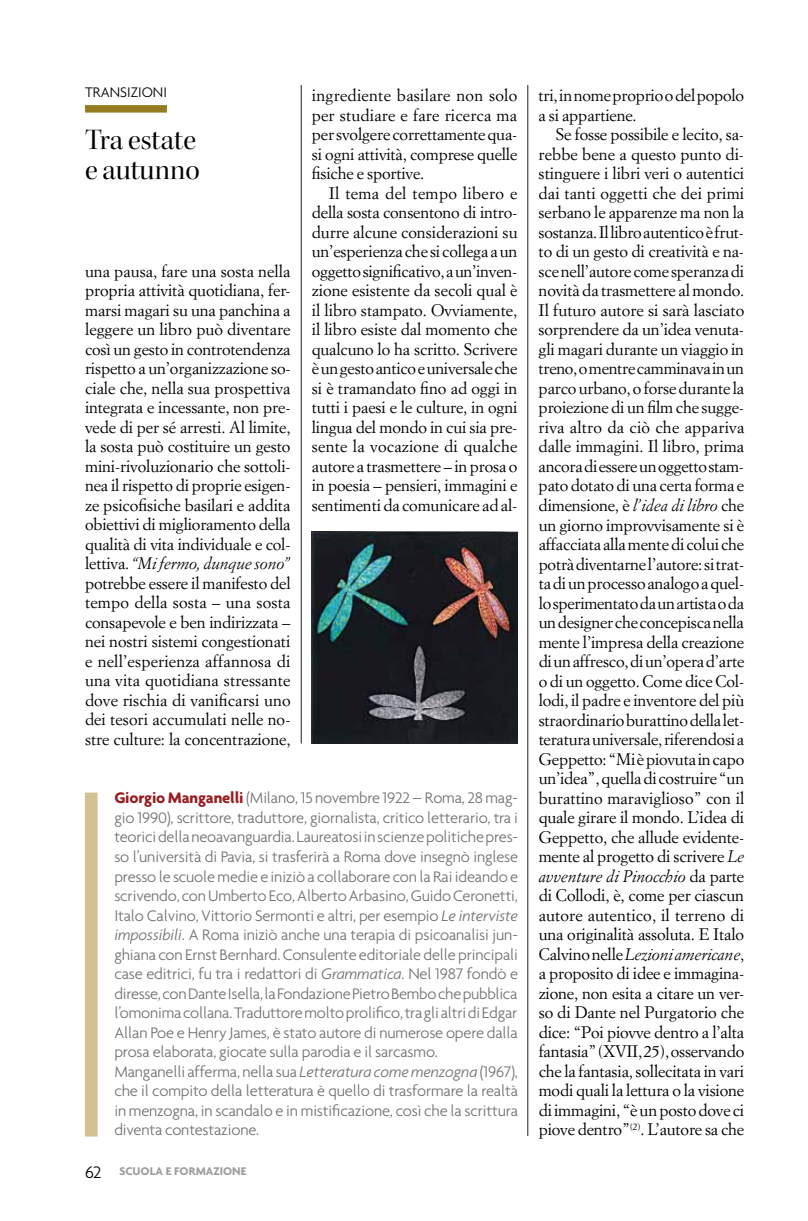
<style>
.page{position:relative;width:808px;height:1221px;background:#fff}
.page>*{position:absolute;margin:0;border:0;box-sizing:border-box;transform-origin:0 0}
.t1{font:30px/30px "Kepler Std Disp";color:#000}
.t2{font:16.5px/19.5px "Simoncini Garamond";letter-spacing:-.01em;color:#000;text-align:justify}
.t3{font:300 16.5px/19.5px "Agenda";letter-spacing:-.01em;color:#707172}
.t4{font:300 15px "Agenda";color:#000}
.t5{font:700 12px "Agenda";color:#9c9e9f}
.s1{font-style:italic}
.s2{font-weight:700;color:#981c21}
.s3{font-weight:300;font-size:18px;color:#000}
</style>
<div class="page">
<hr style="left:301px;top:85px;width:1px;height:658px;background:#000">
<hr style="left:527px;top:85px;width:1px;height:1050px;background:#000">
<div style="left:85px;top:105px;width:82px;height:8px;background:#967c21"></div>
<div style="left:85px;top:792px;width:13px;height:344px;background:#d1c195"></div>
<img style="left:312px;top:531px;width:205px;height:212px">
<p class="t4" style="left:85px;top:83px;width:9px">transi</p>
<p class="t4" style="left:131px;top:83px;width:30px">zioni</p>
<h1 class="t1" style="left:85px;top:125px;width:116px">Tra estate e autunno</h1>
<p class="t2" style="left:85px;top:261px;width:207px">una pausa, fare una sosta nella propria attività quotidiana, fer&shy;marsi magari su una panchina a leggere un libro può diventare così un gesto in controtendenza rispetto a un’organizzazione so&shy;ciale che, nella sua prospettiva integrata e incessante, non pre&shy;vede di per sé arresti. Al limite, la sosta può costituire un gesto mini-rivoluzionario che sottoli&shy;nea il rispetto di proprie esigen&shy;ze psicofisiche basilari e addita obiettivi di miglioramento della qualità di vita individuale e col&shy;lettiva. <span class="s1">“Mi fermo, dunque sono” </span>potrebbe essere il manifesto del tempo della sosta – una sosta consapevole e ben indirizzata – nei nostri sistemi congestionati e nell’esperienza affannosa di una vita quotidiana stressante dove rischia di vanificarsi uno dei tesori accumulati nelle no&shy;stre culture: la concentrazione,</p>
<p class="t2" style="left:312px;top:85px;width:207px">ingrediente basilare non solo per studiare e fare ricerca ma per svolgere correttamente qua&shy;si ogni attività, comprese quelle fisiche e sportive.</p>
<p class="t2" style="left:312px;top:183px;width:207px;text-indent:17px">Il tema del tempo libero e della sosta consentono di intro&shy;durre alcune considerazioni su un’esperienza che si collega a un oggetto significativo, a un’inven&shy;zione esistente da secoli qual è il libro stampato. Ovviamente, il libro esiste dal momento che qualcuno lo ha scritto. Scrivere è un gesto antico e universale che si è tramandato fino ad oggi in tutti i paesi e le culture, in ogni lingua del mondo in cui sia pre&shy;sente la vocazione di qualche autore a trasmettere – in prosa o in poesia – pensieri, immagini e sentimenti da comunicare ad al-</p>
<p class="t3" style="left:114px;top:788px;width:405px"><span class="s2">GIORGIO MANGANELLI</span> (Milano, 15 novembre 1922 – Roma, 28 mag&shy;gio 1990), scrittore, traduttore, giornalista, critico letterario, tra i teorici della neoavanguardia. Laureatosi in scienze politiche pres&shy;so l’università di Pavia, si trasferirà a Roma dove insegnò inglese presso le scuole medie e iniziò a collaborare con la Rai ideando e scrivendo, con Umberto Eco, Alberto Arbasino, Guido Ceronetti, Italo Calvino, Vittorio Sermonti e altri, per esempio <span class="s1">Le interviste impossibili</span>. A Roma iniziò anche una terapia di psicoanalisi jun&shy;ghiana con Ernst Bernhard. Consulente editoriale delle principali case editrici, fu tra i redattori di <span class="s1">Grammatica</span>. Nel 1987 fondò e diresse, con Dante Isella, la Fondazione Pietro Bembo che pubblica l’omonima collana. Traduttore molto prolifico, tra gli altri di Edgar Allan Poe e Henry James, è stato autore di numerose opere dalla prosa elaborata, giocate sulla parodia e il sarcasmo.<br>Manganelli afferma, nella sua <span class="s1">Letteratura come menzogna</span> (1967), che il compito della letteratura è quello di trasformare la realtà in menzogna, in scandalo e in mistificazione, così che la scrittura diventa contestazione.</p>
<p class="t5" style="left:85px;top:1163px;width:163px"><span class="s3">62</span> SCUOLA E FORMAZIONE</p>
<p class="t2" style="left:539px;top:85px;width:207px">tri, in nome proprio o del popolo a si appartiene.</p>
<p class="t2" style="left:539px;top:124px;width:207px;text-indent:17px">Se fosse possibile e lecito, sa&shy;rebbe bene a questo punto di&shy;stinguere i libri veri o autentici dai tanti oggetti che dei primi serbano le apparenze ma non la sostanza. Il libro autentico è frut&shy;to di un gesto di creatività e na&shy;sce nell’autore come speranza di novità da trasmettere al mondo.<br>Il futuro autore si sarà lasciato sorprendere da un’idea venuta&shy;gli magari durante un viaggio in treno, o mentre camminava in un parco urbano, o forse durante la proiezione di un film che sugge&shy;riva altro da ciò che appariva dalle immagini. Il libro, prima ancora di essere un oggetto stam&shy;pato dotato di una certa forma e dimensione, è <span class="s1">l’idea di libro</span> che un giorno improvvisamente si è affacciata alla mente di colui che potrà diventarne l’autore: si trat&shy;ta di un processo analogo a quel&shy;lo sperimentato da un artista o da un designer che concepisca nella mente l’impresa della creazione di un affresco, di un’opera d’arte o di un oggetto. Come dice Col&shy;lodi, il padre e inventore del più straordinario burattino della let&shy;teratura universale, riferendosi a Geppetto: “Mi è piovuta in capo un’idea”, quella di costruire “un burattino maraviglioso” con il quale girare il mondo. L’idea di Geppetto, che allude evidente&shy;mente al progetto di scrivere <span class="s1">Le avventure di Pinocchio</span> da parte di Collodi, è, come per ciascun autore autentico, il terreno di una originalità assoluta. E Italo Calvino nelle <span class="s1">Lezioni americane</span>, a proposito di idee e immagina&shy;zione, non esita a citare un ver&shy;so di Dante nel Purgatorio che dice: “Poi piovve dentro a l’alta fantasia” (XVII, 25), osservando che la fantasia, sollecitata in vari modi quali la lettura o la visione di immagini, “è un posto dove ci piove dentro”<sup>(2)</sup>. L’autore sa che</p>
</div>
